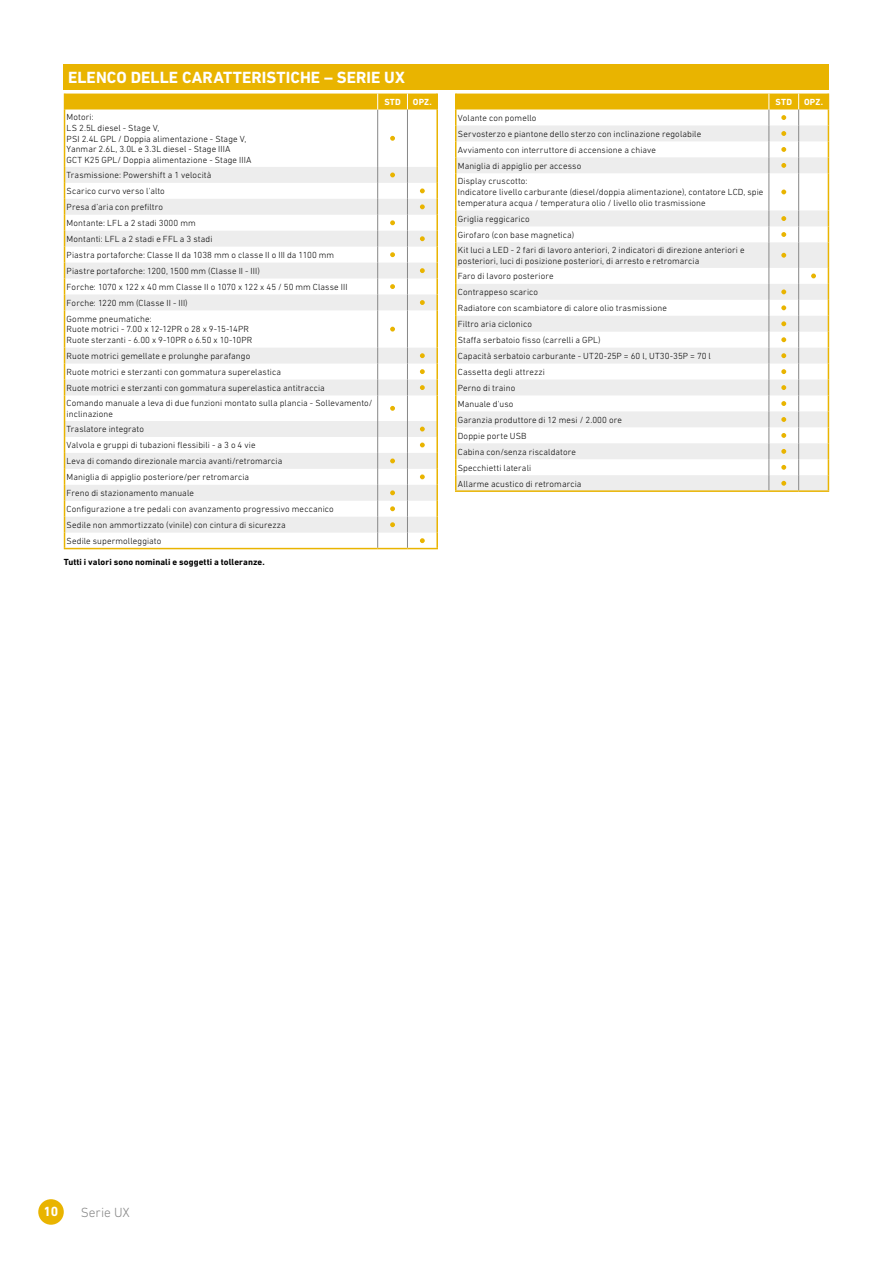
<style>
.page{position:relative;width:893px;height:1263px;background:#fff}
.page>*{position:absolute;margin:0;border:0;box-sizing:border-box;transform-origin:0 0}
.t1{font:700 16.5px "DIN Next LT Pro";letter-spacing:.005em;color:#fff}
.t2{font:300 13.5px "DIN Next LT Pro";color:#878787}
.t3{font:700 13.5px "DIN Next LT Pro";color:#fff}
.t4{font:300 9px/15.9px "DIN Next LT Pro";letter-spacing:.01em;color:#000}
.t5{font:700 9px "DIN Next LT Pro";letter-spacing:.01em;color:#000}
.t6{font:700 9px "DIN Next LT Pro";letter-spacing:.02em;color:#fff}
</style>
<div class="page">
<div style="left:38px;top:1199px;width:26px;height:26px;background:#e9b400;border-radius:50%"></div>
<div style="left:64px;top:64px;width:765px;height:25px;background:#e9b400"></div>
<svg style="left:65px;top:167px;width:371px;height:366px"></svg>
<hr style="left:436px;top:109px;width:2px;height:58px;background:#e9b400">
<svg style="left:436px;top:167px;width:2px;height:143px"></svg>
<hr style="left:436px;top:310px;width:2px;height:38px;background:#e9b400">
<svg style="left:436px;top:348px;width:2px;height:47px"></svg>
<hr style="left:436px;top:395px;width:2px;height:26px;background:#e9b400">
<svg style="left:436px;top:421px;width:2px;height:127px"></svg>
<hr style="left:377px;top:109px;width:1px;height:58px;background:#878787">
<svg style="left:377px;top:167px;width:1px;height:143px"></svg>
<hr style="left:377px;top:310px;width:1px;height:38px;background:#878787">
<hr style="left:64px;top:109px;width:1px;height:58px;background:#e9b400">
<svg style="left:64px;top:167px;width:1px;height:143px"></svg>
<hr style="left:64px;top:310px;width:1px;height:38px;background:#e9b400">
<svg style="left:64px;top:348px;width:1px;height:200px"></svg>
<div style="left:64px;top:94px;width:374px;height:15px;background:#e9b400"></div>
<hr style="left:407px;top:109px;width:1px;height:58px;background:#878787">
<svg style="left:407px;top:167px;width:1px;height:143px"></svg>
<hr style="left:407px;top:310px;width:1px;height:38px;background:#878787">
<hr style="left:64px;top:548px;width:314px;height:1px;background:#e9b400">
<hr style="left:407px;top:548px;width:31px;height:1px;background:#e9b400">
<svg style="left:390px;top:136px;width:5px;height:5px"></svg>
<svg style="left:390px;top:173px;width:5px;height:4px"></svg>
<svg style="left:420px;top:188px;width:5px;height:5px"></svg>
<svg style="left:420px;top:204px;width:5px;height:5px"></svg>
<svg style="left:390px;top:220px;width:5px;height:5px"></svg>
<svg style="left:420px;top:236px;width:5px;height:5px"></svg>
<svg style="left:390px;top:252px;width:5px;height:5px"></svg>
<svg style="left:420px;top:268px;width:5px;height:5px"></svg>
<svg style="left:390px;top:284px;width:5px;height:5px"></svg>
<svg style="left:420px;top:300px;width:5px;height:5px"></svg>
<svg style="left:390px;top:327px;width:5px;height:5px"></svg>
<svg style="left:420px;top:353px;width:5px;height:5px"></svg>
<svg style="left:420px;top:369px;width:5px;height:5px"></svg>
<svg style="left:420px;top:385px;width:5px;height:5px"></svg>
<svg style="left:420px;top:427px;width:5px;height:4px"></svg>
<svg style="left:420px;top:443px;width:5px;height:4px"></svg>
<svg style="left:420px;top:474px;width:5px;height:5px"></svg>
<svg style="left:377px;top:348px;width:31px;height:201px"></svg>
<svg style="left:420px;top:538px;width:5px;height:5px"></svg>
<svg style="left:456px;top:173px;width:372px;height:317px"></svg>
<hr style="left:828px;top:173px;width:1px;height:37px;background:#e9b400">
<svg style="left:828px;top:210px;width:1px;height:280px"></svg>
<hr style="left:768px;top:173px;width:1px;height:37px;background:#878787">
<svg style="left:768px;top:210px;width:1px;height:280px"></svg>
<hr style="left:455px;top:173px;width:1px;height:37px;background:#e9b400">
<svg style="left:455px;top:210px;width:1px;height:280px"></svg>
<hr style="left:798px;top:173px;width:1px;height:37px;background:#878787">
<hr style="left:455px;top:490px;width:314px;height:2px;background:#e9b400">
<hr style="left:769px;top:490px;width:30px;height:2px;background:#e9b400">
<hr style="left:799px;top:490px;width:30px;height:2px;background:#e9b400">
<svg style="left:798px;top:210px;width:1px;height:280px"></svg>
<svg style="left:455px;top:94px;width:374px;height:79px"></svg>
<svg style="left:781px;top:190px;width:5px;height:4px"></svg>
<svg style="left:781px;top:216px;width:5px;height:5px"></svg>
<svg style="left:781px;top:232px;width:5px;height:5px"></svg>
<svg style="left:781px;top:253px;width:5px;height:5px"></svg>
<svg style="left:811px;top:273px;width:5px;height:5px"></svg>
<svg style="left:781px;top:289px;width:5px;height:5px"></svg>
<svg style="left:781px;top:305px;width:5px;height:5px"></svg>
<svg style="left:781px;top:321px;width:5px;height:5px"></svg>
<svg style="left:781px;top:337px;width:5px;height:5px"></svg>
<svg style="left:781px;top:353px;width:5px;height:5px"></svg>
<svg style="left:781px;top:369px;width:5px;height:5px"></svg>
<svg style="left:781px;top:385px;width:5px;height:5px"></svg>
<svg style="left:781px;top:401px;width:5px;height:5px"></svg>
<svg style="left:781px;top:417px;width:5px;height:5px"></svg>
<svg style="left:781px;top:433px;width:5px;height:5px"></svg>
<svg style="left:781px;top:449px;width:5px;height:5px"></svg>
<svg style="left:781px;top:465px;width:5px;height:5px"></svg>
<svg style="left:781px;top:481px;width:5px;height:5px"></svg>
<h1 class="t1" style="left:68px;top:67px;width:338px">ELENCO DELLE CARATTERISTICHE – SERIE UX</h1>
<p class="t6" style="left:384px;top:97px;width:18px">STD</p>
<p class="t6" style="left:413px;top:97px;width:20px">OPZ.</p>
<p class="t4" style="left:67px;top:111px;width:186px;line-height:10.8px">Motori:<br>LS 2.5L diesel - Stage V,<br>PSI 2.4L GPL / Doppia alimentazione - Stage V, Yanmar 2.6L, 3.0L e 3.3L diesel - Stage IIIA<br>GCT K25 GPL/ Doppia alimentazione - Stage IIIA</p>
<p class="t4" style="left:67px;top:167px;width:282px">Trasmissione: Powershift a 1 velocità<br>Scarico curvo verso l'alto<br>Presa d’aria con prefiltro<br>Montante: LFL a 2 stadi 3000 mm<br>Montanti: LFL a 2 stadi e FFL a 3 stadi<br>Piastra portaforche: Classe II da 1038 mm o classe II o III da 1100 mm Piastre portaforche: 1200, 1500 mm (Classe II - III)<br>Forche: 1070 x 122 x 40 mm Classe II o 1070 x 122 x 45 / 50 mm Classe III Forche: 1220 mm (Classe II - III)<br>Gomme pneumatiche:</p>
<p class="t4" style="left:67px;top:324px;width:187px;line-height:10.8px">Ruote motrici - 7.00 x 12-12PR o 28 x 9-15-14PR<br>Ruote sterzanti - 6.00 x 9-10PR o 6.50 x 10-10PR</p>
<p class="t4" style="left:67px;top:348px;width:307px">Ruote motrici gemellate e prolunghe parafango<br>Ruote motrici e sterzanti con gommatura superelastica<br>Ruote motrici e sterzanti con gommatura superelastica antitraccia<br>Comando manuale a leva di due funzioni montato sulla plancia - Sollevamento/</p>
<p class="t4" style="left:67px;top:406px;width:269px">inclinazione<br>Traslatore integrato<br>Valvola e gruppi di tubazioni flessibili - a 3 o 4 vie<br>Leva di comando direzionale marcia avanti/retromarcia<br>Maniglia di appiglio posteriore/per retromarcia<br>Freno di stazionamento manuale<br>Configurazione a tre pedali con avanzamento progressivo meccanico Sedile non ammortizzato (vinile) con cintura di sicurezza<br>Sedile supermolleggiato</p>
<p class="t5" style="left:64px;top:556px;width:202px">Tutti i valori sono nominali e soggetti a tolleranze.</p>
<p class="t4" style="left:458px;top:110px;width:245px">Volante con pomello<br>Servosterzo e piantone dello sterzo con inclinazione regolabile Avviamento con interruttore di accensione a chiave<br>Maniglia di appiglio per accesso<br>Display cruscotto:</p>
<p class="t4" style="left:458px;top:187px;width:307px;line-height:10.8px">Indicatore livello carburante (diesel/doppia alimentazione), contatore LCD, spie temperatura acqua / temperatura olio / livello olio trasmissione</p>
<p class="t4" style="left:458px;top:211px;width:288px">Griglia reggicarico<br>Girofaro (con base magnetica)<br>Kit luci a LED - 2 fari di lavoro anteriori, 2 indicatori di direzione anteriori e</p>
<p class="t4" style="left:458px;top:253px;width:255px">posteriori, luci di posizione posteriori, di arresto e retromarcia Faro di lavoro posteriore<br>Contrappeso scarico<br>Radiatore con scambiatore di calore olio trasmissione<br>Filtro aria ciclonico<br>Staffa serbatoio fisso (carrelli a GPL)<br>Capacità serbatoio carburante - UT20-25P = 60 l, UT30-35P = 70 l Cassetta degli attrezzi<br>Perno di traino<br>Manuale d'uso<br>Garanzia produttore di 12 mesi / 2.000 ore<br>Doppie porte USB<br>Cabina con/senza riscaldatore<br>Specchietti laterali<br>Allarme acustico di retromarcia</p>
<p class="t6" style="left:776px;top:97px;width:18px">STD</p>
<p class="t6" style="left:804px;top:97px;width:20px">OPZ.</p>
<h2 class="t3" style="left:44px;top:1204px;width:16px">10</h2>
<h2 class="t2" style="left:81px;top:1205px;width:51px">Serie UX</h2>
</div>
